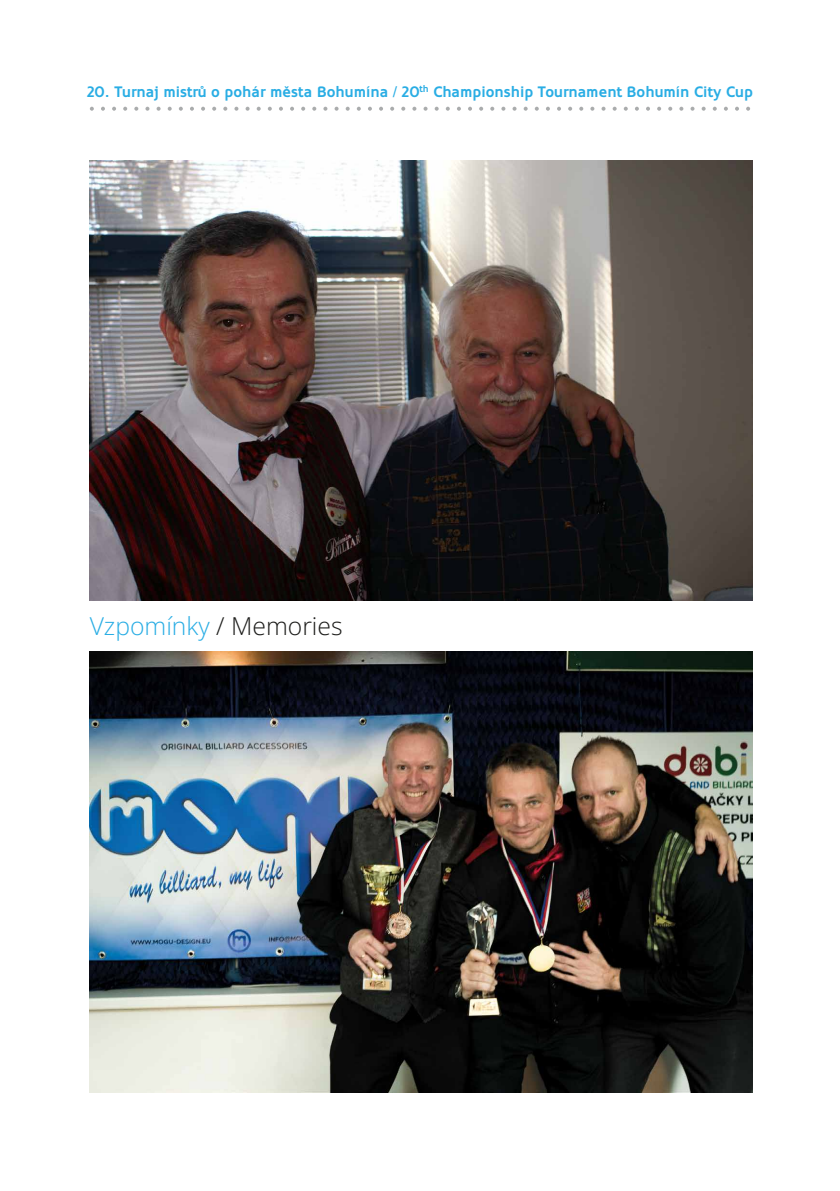
<style>
.page{position:relative;width:840px;height:1191px;background:#fff}
.page>*{position:absolute;margin:0;border:0;box-sizing:border-box;transform-origin:0 0}
.t1{font:300 24.6px "Open Sans";color:#29ade4}
.t2{font:700 15px "Oblik";color:#29ade4}
.t3{font:700 9.6px "Oblik";color:#29ade4}
.s1{color:#1d1d1b}
</style>
<div class="page">
<img style="left:90px;top:651px;width:661px;height:441px">
<img style="left:90px;top:160px;width:661px;height:440px">
<svg style="left:90px;top:107px;width:4px;height:4px"></svg>
<svg style="left:101px;top:107px;width:4px;height:4px"></svg>
<svg style="left:112px;top:107px;width:4px;height:4px"></svg>
<svg style="left:123px;top:107px;width:4px;height:4px"></svg>
<svg style="left:134px;top:107px;width:4px;height:4px"></svg>
<svg style="left:145px;top:107px;width:4px;height:4px"></svg>
<svg style="left:156px;top:107px;width:4px;height:4px"></svg>
<svg style="left:168px;top:107px;width:4px;height:4px"></svg>
<svg style="left:179px;top:107px;width:4px;height:4px"></svg>
<svg style="left:190px;top:107px;width:4px;height:4px"></svg>
<svg style="left:201px;top:107px;width:4px;height:4px"></svg>
<svg style="left:212px;top:107px;width:4px;height:4px"></svg>
<svg style="left:223px;top:107px;width:4px;height:4px"></svg>
<svg style="left:234px;top:107px;width:4px;height:4px"></svg>
<svg style="left:245px;top:107px;width:4px;height:4px"></svg>
<svg style="left:256px;top:107px;width:4px;height:4px"></svg>
<svg style="left:268px;top:107px;width:4px;height:4px"></svg>
<svg style="left:279px;top:107px;width:4px;height:4px"></svg>
<svg style="left:290px;top:107px;width:4px;height:4px"></svg>
<svg style="left:301px;top:107px;width:4px;height:4px"></svg>
<svg style="left:312px;top:107px;width:4px;height:4px"></svg>
<svg style="left:323px;top:107px;width:4px;height:4px"></svg>
<svg style="left:334px;top:107px;width:4px;height:4px"></svg>
<svg style="left:345px;top:107px;width:4px;height:4px"></svg>
<svg style="left:356px;top:107px;width:4px;height:4px"></svg>
<svg style="left:368px;top:107px;width:4px;height:4px"></svg>
<svg style="left:379px;top:107px;width:4px;height:4px"></svg>
<svg style="left:390px;top:107px;width:4px;height:4px"></svg>
<svg style="left:401px;top:107px;width:4px;height:4px"></svg>
<svg style="left:412px;top:107px;width:4px;height:4px"></svg>
<svg style="left:423px;top:107px;width:4px;height:4px"></svg>
<svg style="left:434px;top:107px;width:4px;height:4px"></svg>
<svg style="left:445px;top:107px;width:4px;height:4px"></svg>
<svg style="left:468px;top:107px;width:4px;height:4px"></svg>
<svg style="left:479px;top:107px;width:4px;height:4px"></svg>
<svg style="left:490px;top:107px;width:4px;height:4px"></svg>
<svg style="left:501px;top:107px;width:4px;height:4px"></svg>
<svg style="left:512px;top:107px;width:4px;height:4px"></svg>
<svg style="left:523px;top:107px;width:4px;height:4px"></svg>
<svg style="left:534px;top:107px;width:4px;height:4px"></svg>
<svg style="left:568px;top:107px;width:4px;height:4px"></svg>
<svg style="left:579px;top:107px;width:4px;height:4px"></svg>
<svg style="left:590px;top:107px;width:4px;height:4px"></svg>
<svg style="left:601px;top:107px;width:4px;height:4px"></svg>
<svg style="left:612px;top:107px;width:4px;height:4px"></svg>
<svg style="left:623px;top:107px;width:4px;height:4px"></svg>
<svg style="left:635px;top:107px;width:3px;height:4px"></svg>
<svg style="left:668px;top:107px;width:4px;height:4px"></svg>
<svg style="left:679px;top:107px;width:4px;height:4px"></svg>
<svg style="left:690px;top:107px;width:4px;height:4px"></svg>
<svg style="left:701px;top:107px;width:4px;height:4px"></svg>
<svg style="left:712px;top:107px;width:4px;height:4px"></svg>
<svg style="left:724px;top:107px;width:3px;height:4px"></svg>
<p class="t3" style="left:419px;top:83px;width:11px">th</p>
<p class="t2" style="left:87px;top:83px;width:667px">20. Turnaj mistrů o pohár města Bohumína / 20 Championship Tournament Bohumín City Cup</p>
<h1 class="t1" style="left:90px;top:609px;width:254px">Vzpomínky <span class="s1">/ Memories</span></h1>
</div>
